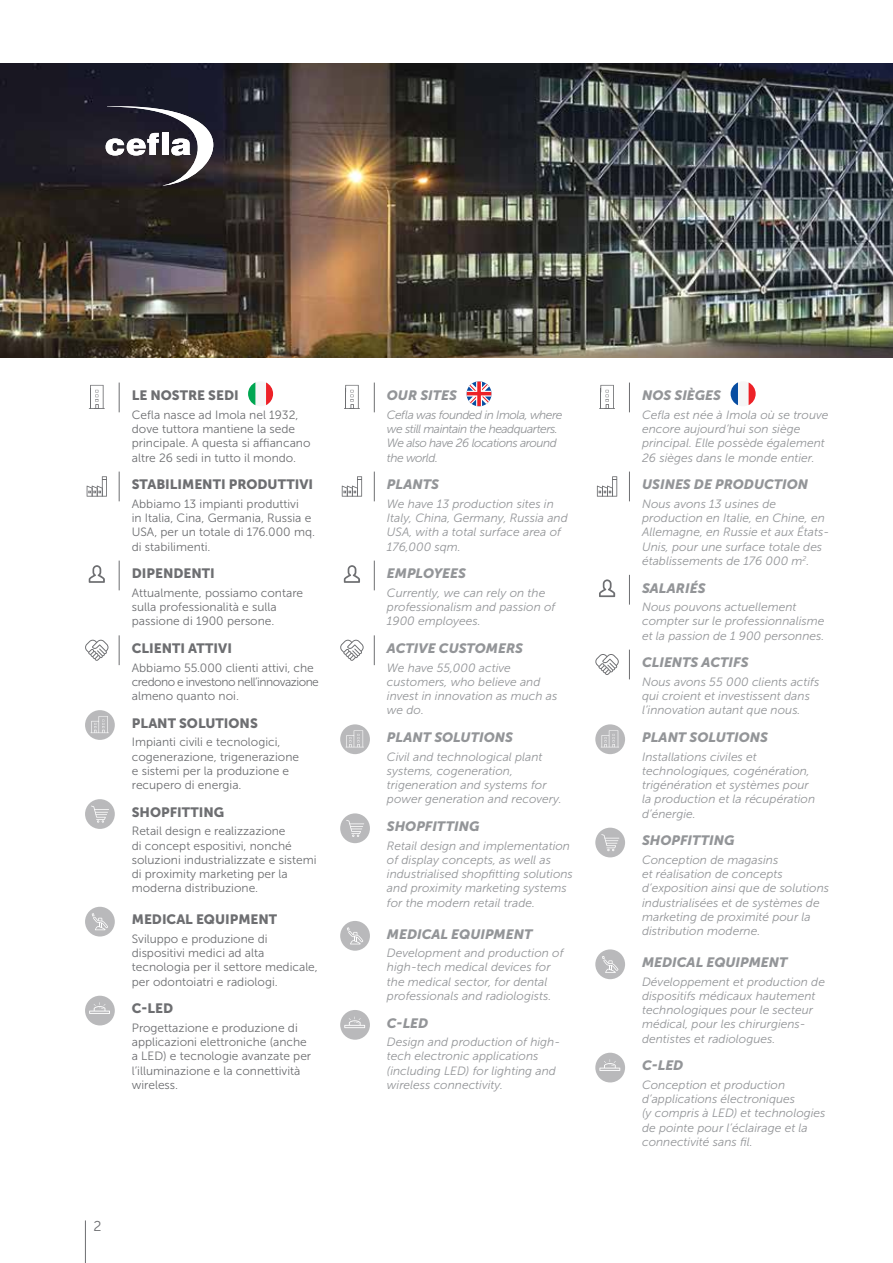
<style>
.page{position:relative;width:893px;height:1263px;background:#fff}
.page>*{position:absolute;margin:0;border:0;box-sizing:border-box;transform-origin:0 0}
.t1{font:14.25px "Museo Sans 300";color:#6d6e71}
.t2{font:italic 13.5px "Museo Sans 900";color:#939598}
.t3{font:13.5px "Museo Sans 900";color:#6d6e71}
.t4{font:italic 12px/14.2px "Museo Sans 300";color:#939598}
.t5{font:12px/14.2px "Museo Sans 300";color:#6d6e71}
.t6{font:italic 12px/14.2px "Museo Sans 300";letter-spacing:-.04em;color:#939598}
</style>
<div class="page">
<hr style="left:85px;top:1220px;width:1px;height:43px;background:#6d6e71">
<img style="left:0;top:64px;width:893px;height:293px">
<svg style="left:106px;top:104px;width:108px;height:82px"></svg>
<svg style="left:344px;top:385px;width:16px;height:24px"></svg>
<svg style="left:374px;top:383px;width:1px;height:29px"></svg>
<svg style="left:466px;top:381px;width:26px;height:25px"></svg>
<svg style="left:342px;top:476px;width:20px;height:21px"></svg>
<svg style="left:374px;top:472px;width:1px;height:29px"></svg>
<svg style="left:344px;top:565px;width:16px;height:18px"></svg>
<svg style="left:374px;top:561px;width:1px;height:29px"></svg>
<svg style="left:340px;top:640px;width:24px;height:21px"></svg>
<hr style="left:374px;top:635px;width:1px;height:30px;background:#6d6e71">
<svg style="left:340px;top:724px;width:30px;height:30px"></svg>
<svg style="left:346px;top:730px;width:18px;height:18px"></svg>
<svg style="left:340px;top:813px;width:30px;height:30px"></svg>
<svg style="left:346px;top:820px;width:18px;height:17px"></svg>
<svg style="left:340px;top:921px;width:30px;height:30px"></svg>
<svg style="left:347px;top:927px;width:16px;height:17px"></svg>
<svg style="left:340px;top:1010px;width:30px;height:30px"></svg>
<svg style="left:344px;top:1016px;width:21px;height:12px"></svg>
<svg style="left:89px;top:385px;width:16px;height:24px"></svg>
<svg style="left:119px;top:383px;width:1px;height:29px"></svg>
<svg style="left:248px;top:382px;width:25px;height:24px"></svg>
<svg style="left:87px;top:476px;width:20px;height:21px"></svg>
<svg style="left:119px;top:472px;width:1px;height:29px"></svg>
<svg style="left:89px;top:565px;width:16px;height:18px"></svg>
<svg style="left:119px;top:561px;width:1px;height:29px"></svg>
<svg style="left:85px;top:640px;width:23px;height:21px"></svg>
<hr style="left:119px;top:635px;width:1px;height:30px;background:#6d6e71">
<svg style="left:85px;top:710px;width:30px;height:30px"></svg>
<svg style="left:90px;top:716px;width:19px;height:17px"></svg>
<svg style="left:85px;top:799px;width:30px;height:30px"></svg>
<svg style="left:91px;top:806px;width:18px;height:17px"></svg>
<svg style="left:85px;top:907px;width:30px;height:29px"></svg>
<svg style="left:92px;top:913px;width:16px;height:17px"></svg>
<div style="left:85px;top:996px;width:30px;height:29px;background:#b9b9bb;border-radius:50%"></div>
<svg style="left:89px;top:1002px;width:21px;height:12px"></svg>
<svg style="left:599px;top:385px;width:16px;height:24px"></svg>
<svg style="left:629px;top:383px;width:1px;height:29px"></svg>
<svg style="left:731px;top:382px;width:25px;height:24px"></svg>
<svg style="left:597px;top:476px;width:20px;height:21px"></svg>
<svg style="left:629px;top:472px;width:1px;height:29px"></svg>
<svg style="left:599px;top:579px;width:16px;height:18px"></svg>
<hr style="left:629px;top:575px;width:1px;height:30px;background:#6d6e71">
<svg style="left:595px;top:654px;width:24px;height:21px"></svg>
<svg style="left:629px;top:650px;width:1px;height:29px"></svg>
<svg style="left:595px;top:724px;width:30px;height:30px"></svg>
<svg style="left:601px;top:730px;width:18px;height:18px"></svg>
<div style="left:595px;top:828px;width:30px;height:29px;background:#b9b9bb;border-radius:50%"></div>
<svg style="left:601px;top:834px;width:18px;height:17px"></svg>
<svg style="left:595px;top:949px;width:30px;height:30px"></svg>
<svg style="left:602px;top:956px;width:16px;height:17px"></svg>
<div style="left:595px;top:1053px;width:30px;height:29px;background:#b9b9bb;border-radius:50%"></div>
<svg style="left:599px;top:1059px;width:21px;height:12px"></svg>
<p class="t3" style="left:132px;top:388px;width:108px">LE NOSTRE SEDI</p>
<p class="t5" style="left:132px;top:408px;width:180px">Cefla nasce ad Imola nel 1932, dove tuttora mantiene la sede principale. A questa si affiancano altre 26 sedi in tutto il mondo.</p>
<p class="t3" style="left:120px;top:477px;width:11px">ST</p>
<p class="t3" style="left:147px;top:477px;width:56px">ABILIMENTI</p>
<p class="t3" style="left:229px;top:477px;width:20px">PROD</p>
<p class="t3" style="left:268px;top:477px;width:45px">UTTIVI</p>
<p class="t5" style="left:132px;top:497px;width:185px">Abbiamo 13 impianti produttivi<br>in Italia, Cina, Germania, Russia e<br>USA, per un totale di 176.000 mq. di stabilimenti.</p>
<p class="t3" style="left:132px;top:566px;width:85px">DIPENDENTI</p>
<p class="t5" style="left:132px;top:586px;width:173px">Attualmente, possiamo contare sulla professionalità e sulla passione di 1900 persone.</p>
<p class="t3" style="left:132px;top:641px;width:102px">CLIENTI ATTIVI</p>
<p class="t5" style="left:132px;top:660px;width:189px">Abbiamo 55.000 clienti attivi, che credono e investono nell’innovazione almeno quanto noi.</p>
<p class="t3" style="left:132px;top:715px;width:128px">PLANT SOLUTIONS</p>
<p class="t5" style="left:132px;top:735px;width:169px">Impianti civili e tecnologici, cogenerazione, trigenerazione e sistemi per la produzione e recupero di energia.</p>
<p class="t3" style="left:120px;top:804px;width:12px">SHO</p>
<p class="t3" style="left:161px;top:804px;width:18px">PFITTING</p>
<p class="t5" style="left:132px;top:824px;width:186px">Retail design e realizzazione<br>di concept espositivi, nonché soluzioni industrializzate e sistemi di proximity marketing per la moderna distribuzione.</p>
<p class="t3" style="left:115px;top:912px;width:11px">M</p>
<p class="t3" style="left:144px;top:912px;width:135px">EDICAL EQUIPMENT</p>
<p class="t5" style="left:132px;top:932px;width:188px">Sviluppo e produzione di dispositivi medici ad alta tecnologia per il settore medicale, per odontoiatri e radiologi.</p>
<p class="t3" style="left:132px;top:1001px;width:43px">C-LED</p>
<p class="t5" style="left:132px;top:1021px;width:181px">Progettazione e produzione di applicazioni elettroniche (anche a LED) e tecnologie avanzate per l’illuminazione e la connettività wireless.</p>
<p class="t1" style="left:94px;top:1218px;width:10px">2</p>
<p class="t2" style="left:387px;top:388px;width:72px">OUR SITES</p>
<p class="t6" style="left:387px;top:408px;width:177px">Cefla was founded in Imola, where we still maintain the headquarters.<br>We also have 26 locations around the world.</p>
<p class="t2" style="left:387px;top:477px;width:45px">PLANTS</p>
<p class="t4" style="left:387px;top:497px;width:182px">We have 13 production sites in<br>Italy, China, Germany, Russia and<br>USA, with a total surface area of<br>176,000 sqm.</p>
<p class="t2" style="left:387px;top:566px;width:30px">EMPLO</p>
<p class="t2" style="left:434px;top:566px;width:34px">YEES</p>
<p class="t4" style="left:387px;top:586px;width:170px">Currently, we can rely on the professionalism and passion of<br>1900 employees.</p>
<p class="t2" style="left:375px;top:641px;width:150px">A CTIVE CUSTOMERS</p>
<p class="t4" style="left:387px;top:660px;width:172px">We have 55,000 active customers, who believe and invest in innovation as much as we do.</p>
<p class="t2" style="left:387px;top:730px;width:10px">PLAN</p>
<p class="t2" style="left:423px;top:730px;width:92px">T SOL UTIONS</p>
<p class="t4" style="left:387px;top:749px;width:176px">Civil and technological plant systems, cogeneration, trigeneration and systems for power generation and recovery.</p>
<p class="t2" style="left:375px;top:819px;width:66px">SHOPFITTI</p>
<p class="t2" style="left:459px;top:819px;width:22px">NG</p>
<p class="t4" style="left:387px;top:838px;width:187px">Retail design and implementation of display concepts, as well as industrialised shopfitting solutions and proximity marketing systems for the modern retail trade.</p>
<p class="t2" style="left:387px;top:926px;width:147px">MEDICAL EQUIPMENT</p>
<p class="t4" style="left:387px;top:946px;width:178px">Development and production of high-tech medical devices for the medical sector, for dental professionals and radiologists.</p>
<p class="t2" style="left:387px;top:1015px;width:43px">C-LED</p>
<p class="t4" style="left:387px;top:1035px;width:175px">Design and production of high&shy;tech electronic applications (including LED) for lighting and wireless connectivity.</p>
<p class="t2" style="left:642px;top:388px;width:73px">NOS SIÈGES</p>
<p class="t4" style="left:642px;top:408px;width:188px">Cefla est née à Imola où se trouve encore aujourd’hui son siège principal. Elle possède également<br>26 sièges dans le monde entier.</p>
<p class="t2" style="left:642px;top:477px;width:112px">USINES DE PRODUCTI</p>
<p class="t2" style="left:787px;top:477px;width:23px">ON</p>
<p class="t4" style="left:642px;top:497px;width:189px">Nous avons 13 usines de production en Italie, en Chine, en<br>Allemagne, en Russie et aux États-<br>Unis, pour une surface totale des établissements de 176 000 m<sup>2</sup>.</p>
<p class="t2" style="left:642px;top:580px;width:65px">SALARIÉS</p>
<p class="t4" style="left:642px;top:600px;width:184px">Nous pouvons actuellement compter sur le professionnalisme et la passion de 1 900 personnes.</p>
<p class="t2" style="left:630px;top:655px;width:120px">CLIENTS ACTIFS</p>
<p class="t4" style="left:642px;top:675px;width:179px">Nous avons 55 000 clients actifs qui croient et investissent dans l’innovation autant que nous.</p>
<p class="t2" style="left:642px;top:730px;width:10px">PLAN</p>
<p class="t2" style="left:678px;top:730px;width:92px">T SOL UTIONS</p>
<p class="t4" style="left:642px;top:749px;width:175px">Installations civiles et technologiques, cogénération, trigénération et systèmes pour la production et la récupération d’énergie.</p>
<p class="t2" style="left:630px;top:833px;width:66px">SHOPFITTI</p>
<p class="t2" style="left:714px;top:833px;width:22px">NG</p>
<p class="t4" style="left:642px;top:853px;width:189px">Conception de magasins<br>et réalisation de concepts d’exposition ainsi que de solutions industrialisées et de systèmes de marketing de proximité pour la distribution moderne.</p>
<p class="t2" style="left:642px;top:955px;width:147px">MEDICAL EQUIPMENT</p>
<p class="t4" style="left:642px;top:974px;width:184px">Développement et production de dispositifs médicaux hautement technologiques pour le secteur médical, pour les chirurgiens&shy;dentistes et radiologues.</p>
<p class="t2" style="left:642px;top:1058px;width:43px">C-LED</p>
<p class="t4" style="left:642px;top:1078px;width:185px">Conception et production d’applications électroniques<br>(y compris à LED) et technologies de pointe pour l’éclairage et la connectivité sans fil.</p>
</div>
